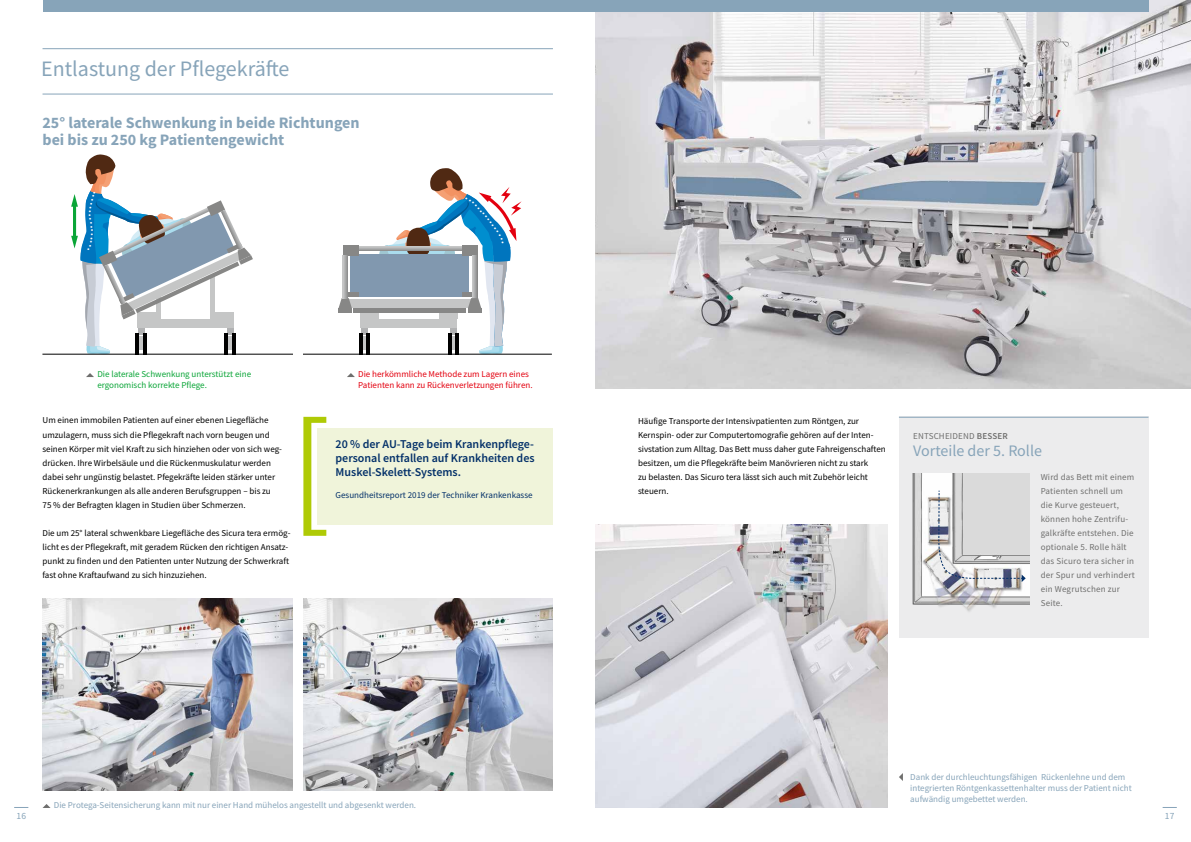
<style>
.page{position:relative;width:1191px;height:842px;background:#fff}
.page>*{position:absolute;margin:0;border:0;box-sizing:border-box;transform-origin:0 0}
.t1{font:22px "Source Sans Pro";color:#87a4b9}
.t2{font:700 16px/17px "Source Sans Pro";color:#87a4b9}
.t3{font:16px "Source Sans Pro";color:#87a4b9}
.t4{font:600 12px/14px "Source Sans Pro";color:#033069;text-align:justify}
.t5{font:9.5px "Source Sans Pro";color:#87a4b9}
.t6{font:9px/14px "Source Sans Pro";color:#000}
.t7{font:9px/11.3px "Source Sans Pro";color:#87a4b9}
.t8{font:9px/14px "Source Sans Pro";letter-spacing:.02em;color:#6f6f6e}
.t9{font:9px/11.3px "Source Sans Pro";color:#e3000f}
.t10{font:9px/11.3px "Source Sans Pro";color:#0aa537}
.t11{font:9px "Source Sans Pro";color:#033069}
.s1{font-weight:600}
</style>
<div class="page">
<svg style="left:1162px;top:807px;width:14px;height:1px"></svg>
<svg style="left:14px;top:807px;width:14px;height:1px"></svg>
<img style="left:595px;top:0;width:596px;height:388px">
<div style="left:43px;top:0;width:1105px;height:11px;background:#87a4b9"></div>
<hr style="left:43px;top:354px;width:249px;height:1px;background:#000">
<div style="left:361px;top:328px;width:7px;height:7px;background:#b1b2b3"></div>
<div style="left:362px;top:336px;width:5px;height:14px;background:#c5c6c6"></div>
<hr style="left:359px;top:333px;width:3px;height:21px;background:#000">
<hr style="left:366px;top:333px;width:4px;height:21px;background:#000">
<div style="left:360px;top:319px;width:97px;height:9px;background:#c5c6c6"></div>
<div style="left:360px;top:312px;width:19px;height:7px;background:#c5c6c6"></div>
<div style="left:348px;top:299px;width:123px;height:9px;background:#c5c6c6"></div>
<svg style="left:358px;top:246px;width:21px;height:5px"></svg>
<div style="left:350px;top:254px;width:119px;height:42px;background:#8198af"></div>
<hr style="left:338px;top:308px;width:14px;height:4px;background:#878786">
<div style="left:343px;top:246px;width:15px;height:10px;background:#878786"></div>
<div style="left:343px;top:292px;width:15px;height:5px;background:#878786"></div>
<svg style="left:338px;top:298px;width:14px;height:10px"></svg>
<svg style="left:343px;top:256px;width:4px;height:42px"></svg>
<hr style="left:353px;top:308px;width:113px;height:4px;background:#878786">
<hr style="left:303px;top:354px;width:249px;height:1px;background:#000">
<img style="left:595px;top:524px;width:292px;height:284px">
<img style="left:43px;top:598px;width:249px;height:193px">
<img style="left:303px;top:598px;width:250px;height:193px">
<div style="left:899px;top:417px;width:249px;height:221px;background:#ececed"></div>
<hr style="left:899px;top:417px;width:249px;height:1px;background:#87a4b9">
<hr style="left:43px;top:48px;width:510px;height:1px;background:#87a4b9">
<hr style="left:43px;top:94px;width:510px;height:1px;background:#87a4b9">
<svg style="left:899px;top:773px;width:4px;height:8px"></svg>
<svg style="left:43px;top:804px;width:8px;height:4px"></svg>
<svg style="left:347px;top:373px;width:8px;height:4px"></svg>
<svg style="left:86px;top:373px;width:8px;height:4px"></svg>
<div style="left:317px;top:428px;width:236px;height:96px;background:#f0f4da"></div>
<svg style="left:303px;top:417px;width:23px;height:119px"></svg>
<img style="left:912px;top:473px;width:117px;height:139px">
<svg style="left:938px;top:490px;width:87px;height:92px"></svg>
<svg style="left:71px;top:154px;width:182px;height:200px"></svg>
<svg style="left:379px;top:168px;width:142px;height:186px"></svg>
<h1 class="t1" style="left:41px;top:55px;width:250px">Entlastung der Pflegekräfte</h1>
<h2 class="t2" style="left:43px;top:114px;width:319px">25° laterale Schwenkung in beide Richtungen bei bis zu 250 kg Patientengewicht</h2>
<p class="t10" style="left:97px;top:368px;width:155px">Die laterale Schwenkung unterstützt eine ergonomisch korrekte Pflege.</p>
<p class="t6" style="left:43px;top:413px;width:241px">Um einen immobilen Patienten auf einer ebenen Liegefläche umzulagern, muss sich die Pflegekraft nach vorn beugen und seinen Körper mit viel Kraft zu sich hinziehen oder von sich weg&shy;drücken. Ihre Wirbelsäule und die Rückenmuskulatur werden dabei sehr ungünstig belastet. Pfegekräfte leiden stärker unter Rückenerkrankungen als alle anderen Berufsgruppen – bis zu<br>75 % der Befragten klagen in Studien über Schmerzen.</p>
<p class="t6" style="left:43px;top:525px;width:249px">Die um 25° lateral schwenkbare Liegefläche des Sicura tera ermög&shy;licht es der Pflegekraft, mit geradem Rücken den richtigen Ansatz&shy;punkt zu finden und den Patienten unter Nutzung der Schwerkraft fast ohne Kraftaufwand zu sich hinzuziehen.</p>
<p class="t9" style="left:358px;top:368px;width:176px">Die herkömmliche Methode zum Lagern eines<br>Patienten kann zu Rückenverletzungen führen.</p>
<h3 class="t4" style="left:335px;top:437px;width:201px">20 % der AU-Tage beim Krankenpflege&shy;personal entfallen auf Krankheiten des Muskel-Skelett-Systems.</h3>
<p class="t11" style="left:335px;top:490px;width:198px">Gesundheitsreport 2019 der Techniker Krankenkasse</p>
<p class="t7" style="left:54px;top:799px;width:364px">Die Protega-Seitensicherung kann mit nur einer Hand mühelos angestellt und abgesenkt werden.</p>
<p class="t6" style="left:638px;top:413px;width:249px">Häufige Transporte der Intensivpatienten zum Röntgen, zur Kernspin- oder zur Computertomografie gehören auf der Inten&shy;sivstation zum Alltag. Das Bett muss daher gute Fahreigenschaften besitzen, um die Pflegekräfte beim Manövrieren nicht zu stark<br>zu belasten. Das Sicuro tera lässt sich auch mit Zubehör leicht steuern.</p>
<p class="t8" style="left:913px;top:429px;width:96px">ENTSCHEIDEND <span class="s1">BESSER</span></p>
<h2 class="t3" style="left:913px;top:441px;width:130px">Vorteile der 5. Rolle</h2>
<p class="t8" style="left:1040px;top:470px;width:95px">Wird das Bett mit einem<br>Patienten schnell um die Kurve gesteuert, können hohe Zentrifu&shy;galkräfte entstehen. Die optionale 5. Rolle hält das Sicuro tera sicher in der Spur und verhindert ein Wegrutschen zur<br>Seite.</p>
<p class="t7" style="left:910px;top:771px;width:223px">Dank der durchleuchtungsfähigen Rückenlehne und dem integrierten Röntgenkassettenhalter muss der Patient nicht aufwändig umgebettet werden.</p>
<p class="t5" style="left:16px;top:810px;width:11px">16</p>
<p class="t5" style="left:1164px;top:810px;width:11px">17</p>
</div>
